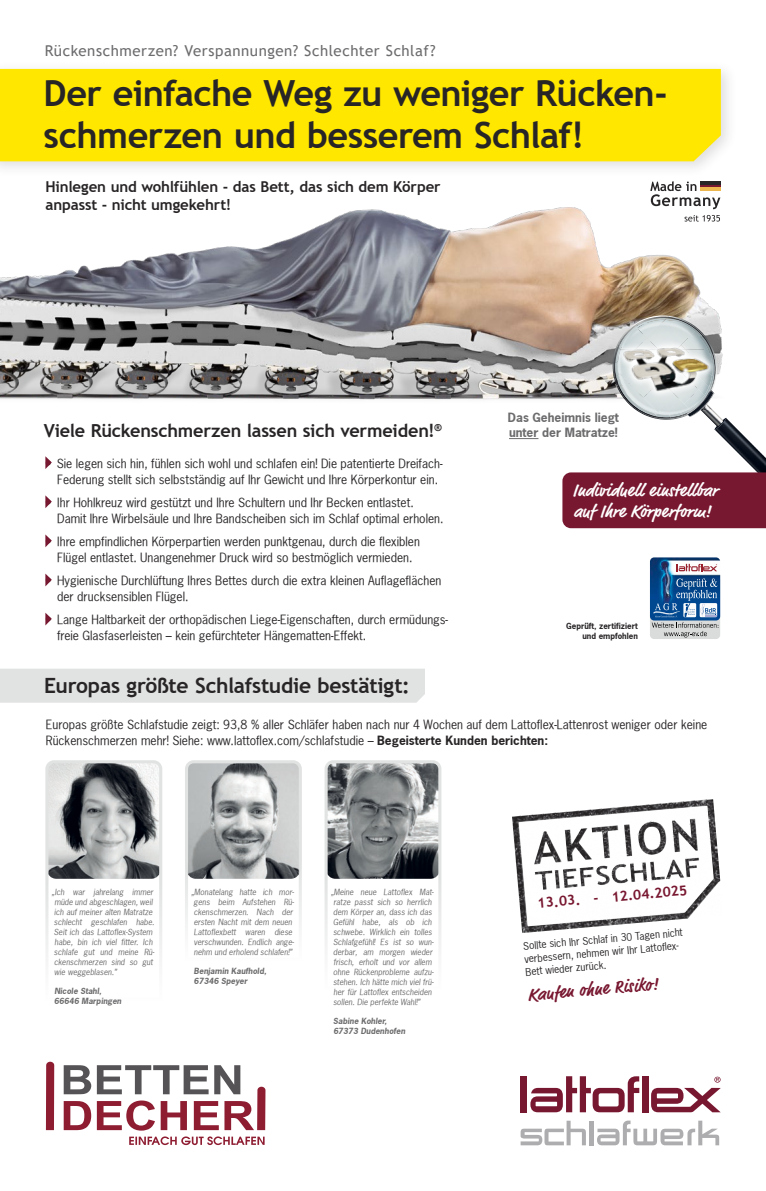
<style>
.page{position:relative;width:766px;height:1191px;background:#fff}
.page>*{position:absolute;margin:0;border:0;box-sizing:border-box;transform-origin:0 0}
.t1{font:700 36px/42px "Trebuchet MS";letter-spacing:-.015em;color:#282527}
.t2{font:700 21px "Trebuchet MS";letter-spacing:-.01em;color:#282527}
.t3{font:700 18px "Trebuchet MS";letter-spacing:-.01em;color:#282527}
.t4{font:700 18px/21px "Market Pro";letter-spacing:.025em;color:#fff}
.t5{font:700 18px "Market Pro";color:#781730}
.t6{font:700 15px/18px "Trebuchet MS";letter-spacing:-.01em;color:#282527}
.t7{font:15px "Trebuchet MS";letter-spacing:.035em;color:#6c6b6d}
.t8{font:700 14px "Trebuchet MS";color:#781730}
.t9{font:12px/16px "News Gothic";color:#282527}
.t10{font:700 12px/15px "News Gothic";color:#6c6b6d}
.t11{font:10px/13px "News Gothic";color:#282527}
.t12{font:italic 8px/10px "News Gothic";color:#6c6b6d}
.t13{font:italic 700 8px/10px "News Gothic";color:#6c6b6d}
.t14{font:700 8px/10.8px "News Gothic";color:#282527;text-align:right}
.s1{font-size:13px}
.s2{font-weight:700}
</style>
<div class="page">
<svg style="left:64px;top:1065px;width:27px;height:29px"></svg>
<svg style="left:64px;top:1101px;width:27px;height:29px"></svg>
<svg style="left:46px;top:1061px;width:8px;height:69px"></svg>
<svg style="left:97px;top:1065px;width:168px;height:65px"></svg>
<svg style="left:129px;top:1136px;width:135px;height:9px"></svg>
<div style="left:0;top:668px;width:425px;height:34px;background:#e1e2e2"></div>
<img style="left:512px;top:799px;width:208px;height:134px">
<img style="left:689px;top:900px;width:31px;height:3px">
<img style="left:694px;top:894px;width:26px;height:3px">
<img style="left:676px;top:889px;width:43px;height:5px">
<img style="left:674px;top:884px;width:45px;height:3px">
<img style="left:699px;top:877px;width:13px;height:3px">
<img style="left:629px;top:857px;width:70px;height:25px">
<img style="left:683px;top:860px;width:26px;height:3px">
<img style="left:684px;top:851px;width:24px;height:4px">
<img style="left:638px;top:818px;width:59px;height:34px">
<img style="left:666px;top:835px;width:43px;height:4px">
<img style="left:670px;top:823px;width:38px;height:3px">
<img style="left:687px;top:813px;width:21px;height:3px">
<img style="left:654px;top:806px;width:52px;height:5px">
<svg style="left:45px;top:760px;width:117px;height:203px"></svg>
<svg style="left:324px;top:760px;width:118px;height:194px"></svg>
<svg style="left:185px;top:760px;width:117px;height:169px"></svg>
<hr style="left:589px;top:1120px;width:4px;height:25px;background:#adadaf">
<svg style="left:597px;top:1120px;width:122px;height:25px"></svg>
<svg style="left:520px;top:1120px;width:65px;height:25px"></svg>
<div style="left:520px;top:1076px;width:6px;height:36px;background:#781730"></div>
<div style="left:642px;top:1076px;width:6px;height:36px;background:#781730"></div>
<svg style="left:651px;top:1076px;width:69px;height:36px"></svg>
<svg style="left:530px;top:1076px;width:109px;height:36px"></svg>
<div style="left:0;top:61px;width:737px;height:117px;background:#282527;opacity:.15"></div>
<div style="left:0;top:69px;width:720px;height:83px;background:#ffe700"></div>
<div style="left:649px;top:576px;width:71px;height:63px;background:#dadbdb;border-radius:4px"></div>
<img style="left:649px;top:557px;width:71px;height:63px">
<svg style="left:676px;top:564px;width:41px;height:7px"></svg>
<svg style="left:651px;top:578px;width:67px;height:59px"></svg>
<img style="left:0;top:152px;width:737px;height:288px">
<img style="left:714px;top:418px;width:51px;height:54px">
<img style="left:703px;top:334px;width:12px;height:3px">
<img style="left:633px;top:315px;width:35px;height:10px">
<img style="left:635px;top:318px;width:29px;height:10px">
<img style="left:619px;top:325px;width:15px;height:2px">
<img style="left:636px;top:328px;width:10px;height:9px">
<img style="left:619px;top:327px;width:17px;height:10px">
<img style="left:667px;top:316px;width:36px;height:2px">
<img style="left:646px;top:320px;width:18px;height:17px">
<img style="left:664px;top:318px;width:39px;height:19px">
<svg style="left:612px;top:337px;width:114px;height:93px"></svg>
<img style="left:617px;top:341px;width:99px;height:59px">
<svg style="left:509px;top:438px;width:29px;height:1px"></svg>
<div style="left:562px;top:472px;width:203px;height:56px;background:#781730"></div>
<svg style="left:684px;top:215px;width:35px;height:6px"></svg>
<svg style="left:650px;top:181px;width:70px;height:28px"></svg>
<svg style="left:45px;top:456px;width:7px;height:13px"></svg>
<svg style="left:45px;top:495px;width:7px;height:13px"></svg>
<svg style="left:45px;top:534px;width:7px;height:13px"></svg>
<svg style="left:45px;top:573px;width:7px;height:13px"></svg>
<svg style="left:45px;top:612px;width:7px;height:13px"></svg>
<p class="t7" style="left:45px;top:42px;width:392px">Rückenschmerzen? Verspannungen? Schlechter Schlaf?</p>
<h1 class="t1" style="left:44px;top:72px;width:625px">Der einfache Weg zu weniger Rücken&shy;schmerzen und besserem Schlaf!</h1>
<p class="t6" style="left:45px;top:178px;width:396px">Hinlegen und wohlfühlen - das Bett, das sich dem Körper anpasst - nicht umgekehrt!</p>
<p class="t10" style="left:508px;top:410px;width:112px">Das Geheimnis liegt unter der Matratze!</p>
<h3 class="t3" style="left:44px;top:420px;width:399px">Viele Rückenschmerzen lassen sich vermeiden!<sup>®</sup></h3>
<p class="t9" style="left:57px;top:455px;width:386px;text-indent:-12px"><span class="s1">•</span> Sie legen sich hin, fühlen sich wohl und schlafen ein! Die patentierte Dreifach-<br>Federung stellt sich selbstständig auf Ihr Gewicht und Ihre Körperkontur ein.</p>
<p class="t9" style="left:57px;top:494px;width:388px;text-indent:-12px"><span class="s1">•</span> Ihr Hohlkreuz wird gestützt und Ihre Schultern und Ihr Becken entlastet.<br>Damit Ihre Wirbelsäule und Ihre Bandscheiben sich im Schlaf optimal erholen.</p>
<p class="t9" style="left:45px;top:533px;width:376px;text-align:center"><span class="s1">•</span> Ihre empfindlichen Körperpartien werden punktgenau, durch die flexiblen<br>Flügel entlastet. Unangenehmer Druck wird so bestmöglich vermieden.</p>
<p class="t9" style="left:57px;top:572px;width:385px;text-indent:-12px"><span class="s1">•</span> Hygienische Durchlüftung Ihres Bettes durch die extra kleinen Auflageflächen der drucksensiblen Flügel.</p>
<p class="t9" style="left:57px;top:611px;width:392px;text-indent:-12px"><span class="s1">•</span> Lange Haltbarkeit der orthopädischen Liege-Eigenschaften, durch ermüdungs&shy;freie Glasfaserleisten – kein gefürchteter Hängematten-Effekt.</p>
<p class="t14" style="left:566px;top:620px;width:73px">Geprüft, zertifiziert und empfohlen</p>
<h3 class="t4" style="left:572px;top:480px;width:146px">Individuell einstellbar auf Ihre Körperform!</h3>
<h2 class="t2" style="left:44px;top:672px;width:367px">Europas größte Schlafstudie bestätigt:</h2>
<p class="t9" style="left:46px;top:716px;width:663px">Europas größte Schlafstudie zeigt: 93,8 % aller Schläfer haben nach nur 4 Wochen auf dem Lattoflex-Lattenrost weniger oder keine<br>Rückenschmerzen mehr! Siehe: www.lattoflex.com/schlafstudie – <span class="s2">Begeisterte Kunden berichten:</span></p>
<p class="t12" style="left:52px;top:887px;width:104px">„Ich war jahrelang immer müde und abgeschlagen, weil ich auf meiner alten Matratze schlecht geschlafen habe.<br>Seit ich das Lattoflex-System habe, bin ich viel fitter. Ich schlafe gut und meine Rü&shy;ckenschmerzen sind so gut wie weggeblasen.”</p>
<p class="t13" style="left:54px;top:985px;width:69px">Nicole Stahl,<br>66646 Marpingen</p>
<p class="t12" style="left:191px;top:887px;width:104px">„Monatelang hatte ich mor&shy;gens beim Aufstehen Rü&shy;ckenschmerzen. Nach der ersten Nacht mit dem neuen<br>Lattoflexbett waren diese verschwunden. Endlich ange&shy;nehm und erholend schlafen!”</p>
<p class="t13" style="left:194px;top:965px;width:74px">Benjamin Kaufhold,<br>67346 Speyer</p>
<p class="t12" style="left:331px;top:887px;width:104px">„Meine neue Lattoflex Mat&shy;ratze passt sich so herrlich dem Körper an, dass ich das<br>Gefühl habe, als ob ich schwebe. Wirklich ein tolles<br>Schlafgefühl! Es ist so wun&shy;derbar, am morgen wieder frisch, erholt und vor allem ohne Rückenprobleme aufzu&shy;stehen. Ich hätte mich viel frü&shy;her für Lattoflex entscheiden sollen. Die perfekte Wahl!”</p>
<p class="t13" style="left:333px;top:1015px;width:74px">Sabine Kohler,<br>67373 Dudenhofen</p>
<p class="t8" style="left:536px;top:894px;width:152px;rotate:-5deg">13.03. - 12.04.2025</p>
<p class="t11" style="left:522px;top:939px;width:161px;rotate:-5deg">Sollte sich Ihr Schlaf in 30 Tagen nicht verbessern, nehmen wir Ihr Lattoflex-<br>Bett wieder zurück.</p>
<h3 class="t5" style="left:526px;top:982px;width:132px;rotate:-5deg">Kaufen ohne Risiko!</h3>
</div>
